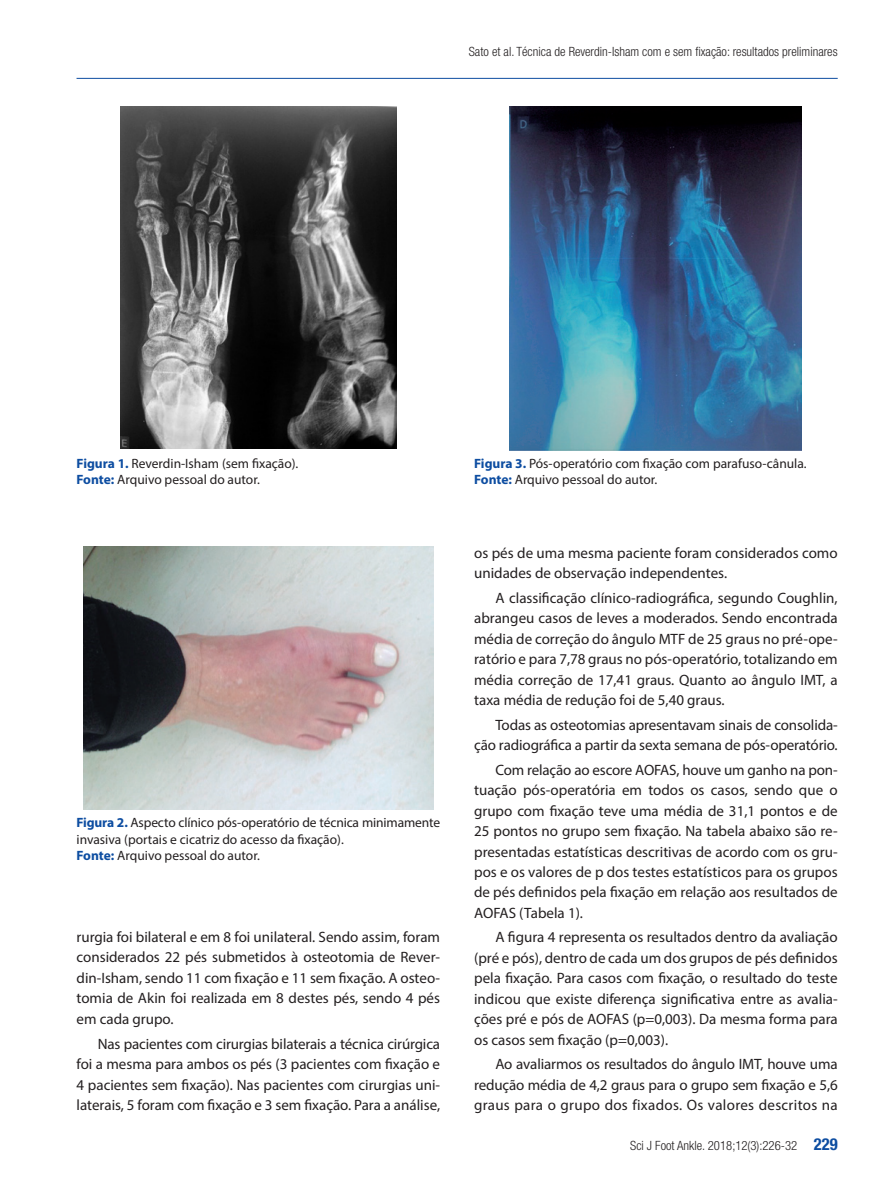
<style>
.page{position:relative;width:893px;height:1191px;background:#fff}
.page>*{position:absolute;margin:0;border:0;box-sizing:border-box;transform-origin:0 0}
.t1{font:15px/20.4px "Myriad Pro";color:#231f20;text-align:justify}
.t2{font:13.5px/16.2px "Myriad Pro";color:#231f20}
.t3{font:300 condensed 12.75px "Helvetica Neue";color:#231f20}
.s1{font-weight:700;color:#0d4da1}
.s2{font-weight:700;font-size:16.5px;color:#0d4da1}
</style>
<div class="page">
<hr style="left:77px;top:78px;width:761px;height:1px;background:#0d4da1">
<img style="left:121px;top:106px;width:275px;height:343px">
<img style="left:83px;top:546px;width:350px;height:264px">
<img style="left:510px;top:106px;width:292px;height:344px">
<p class="t3" style="left:469px;top:44px;width:370px">Sato et al. Técnica de Reverdin-Isham com e sem fixação: resultados preliminares</p>
<p class="t2" style="left:77px;top:455px;width:223px"><span class="s1">Figura 1.</span> Reverdin-Isham (sem fixação).<br><span class="s1">Fonte:</span> Arquivo pessoal do autor.</p>
<p class="t2" style="left:77px;top:814px;width:365px"><span class="s1">Figura 2.</span> Aspecto clínico pós-operatório de técnica minimamente invasiva (portais e cicatriz do acesso da fixação).<br><span class="s1">Fonte:</span> Arquivo pessoal do autor.</p>
<p class="t1" style="left:77px;top:926px;width:365px">rurgia foi bilateral e em 8 foi unilateral. Sendo assim, foram considerados 22 pés submetidos à osteotomia de Rever&shy;din-Isham, sendo 11 com fixação e 11 sem fixação. A osteo&shy;tomia de Akin foi realizada em 8 destes pés, sendo 4 pés em cada grupo.</p>
<p class="t1" style="left:77px;top:1033px;width:365px;text-indent:21px">Nas pacientes com cirurgias bilaterais a técnica cirúrgica foi a mesma para ambos os pés (3 pacientes com fixação e 4 pacientes sem fixação). Nas pacientes com cirurgias uni&shy;laterais, 5 foram com fixação e 3 sem fixação. Para a análise,</p>
<p class="t2" style="left:474px;top:455px;width:334px"><span class="s1">Figura 3.</span> Pós-operatório com fixação com parafuso-cânula.<br><span class="s1">Fonte:</span> Arquivo pessoal do autor.</p>
<p class="t1" style="left:474px;top:542px;width:365px">os pés de uma mesma paciente foram considerados como unidades de observação independentes.</p>
<p class="t1" style="left:474px;top:587px;width:365px;text-indent:21px">A classificação clínico-radiográfica, segundo Coughlin, abrangeu casos de leves a moderados. Sendo encontrada média de correção do ângulo MTF de 25 graus no pré-ope&shy;ratório e para 7,78 graus no pós-operatório, totalizando em média correção de 17,41 graus. Quanto ao ângulo IMT, a taxa média de redução foi de 5,40 graus.</p>
<p class="t1" style="left:474px;top:714px;width:365px;text-align:right">Todas as osteotomias apresentavam sinais de consolida&shy;ção radiográfica a partir da sexta semana de pós-operatório.</p>
<p class="t1" style="left:474px;top:759px;width:365px;text-indent:21px">Com relação ao escore AOFAS, houve um ganho na pon&shy;tuação pós-operatória em todos os casos, sendo que o grupo com fixação teve uma média de 31,1 pontos e de 25 pontos no grupo sem fixação. Na tabela abaixo são re&shy;presentadas estatísticas descritivas de acordo com os gru&shy;pos e os valores de p dos testes estatísticos para os grupos de pés definidos pela fixação em relação aos resultados de AOFAS (Tabela 1).</p>
<p class="t1" style="left:474px;top:927px;width:365px;text-indent:21px">A figura 4 representa os resultados dentro da avaliação (pré e pós), dentro de cada um dos grupos de pés definidos pela fixação. Para casos com fixação, o resultado do teste indicou que existe diferença significativa entre as avalia&shy;ções pré e pós de AOFAS (p=0,003). Da mesma forma para os casos sem fixação (p=0,003).</p>
<p class="t1" style="left:474px;top:1053px;width:365px;text-indent:21px">Ao avaliarmos os resultados do ângulo IMT, houve uma redução média de 4,2 graus para o grupo sem fixação e 5,6 graus para o grupo dos fixados. Os valores descritos na</p>
<p class="t3" style="left:630px;top:1137px;width:209px">Sci J Foot Ankle. 2018;12(3):226-32 <span class="s2">229</span></p>
</div>
